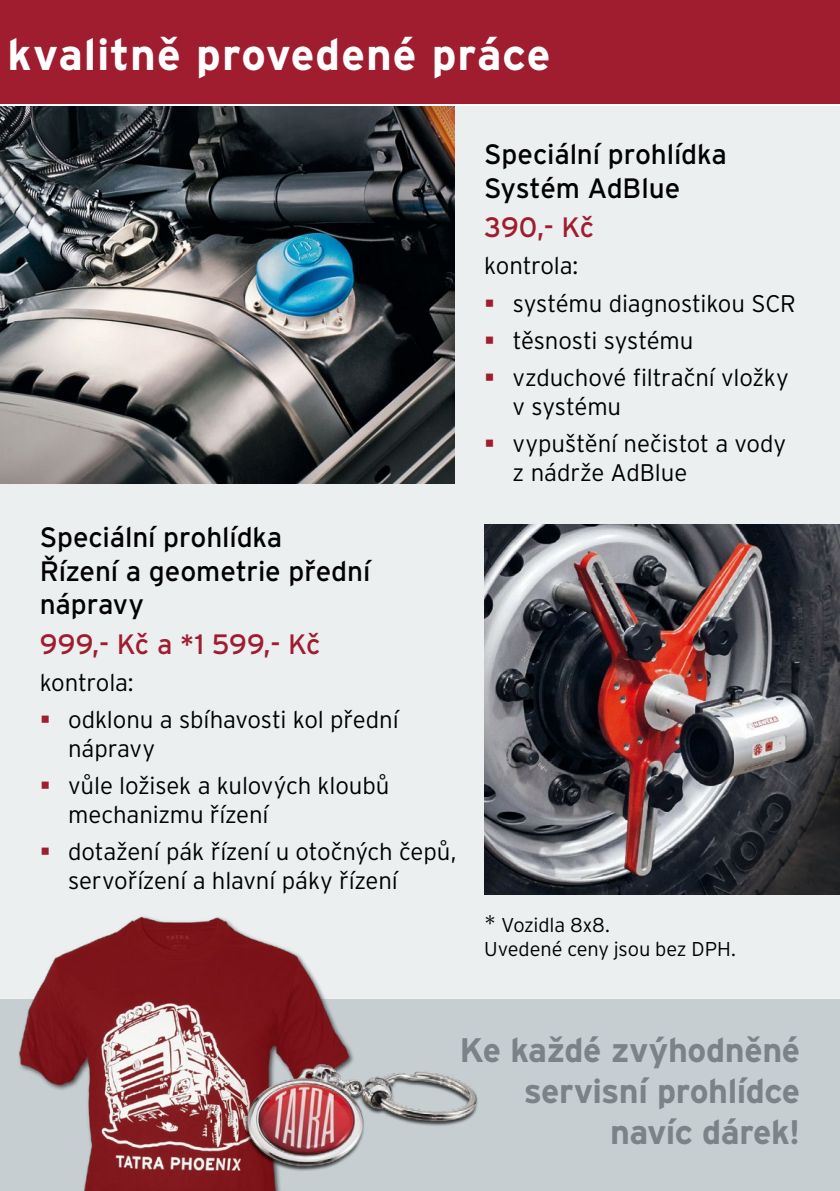
<style>
.page{position:relative;width:840px;height:1191px;background:#fff}
.page>*{position:absolute;margin:0;border:0;box-sizing:border-box;transform-origin:0 0}
.t1{font:700 44px "Interstate CE";letter-spacing:.025em;color:#fff}
.t2{font:700 34px/40.8px "Interstate CE";letter-spacing:-.015em;color:#7c8388;text-align:right}
.t3{font:28px/33.6px "Interstate CE";letter-spacing:-.005em;color:#000}
.t4{font:28px "Interstate CE";letter-spacing:-.015em;color:#9f1d2f}
.t5{font:300 24px/37.2px "Interstate CE";letter-spacing:-.005em;color:#000}
.t6{font:300 20px/24px "Interstate CE";letter-spacing:-.005em;color:#000}
.s1{font-size:24px}
</style>
<div class="page">
<div style="left:0;top:0;width:839px;height:1191px;background:#c7ced2"></div>
<div style="left:0;top:0;width:839px;height:998px;background:#eceff0"></div>
<div style="left:0;top:0;width:839px;height:104px;background:#9f1d2f"></div>
<img style="left:0;top:105px;width:454px;height:378px">
<img style="left:484px;top:524px;width:355px;height:370px">
<img style="left:11px;top:916px;width:345px;height:275px">
<hr style="left:0;top:104px;width:839px;height:1px;background:#fff">
<img style="left:241px;top:1056px;width:237px;height:115px">
<h1 class="t1" style="left:7px;top:25px;width:544px">kvalitně provedené práce</h1>
<p class="t3" style="left:40px;top:520px;width:332px">Speciální prohlídka<br>Řízení a geometrie přední nápravy</p>
<p class="t4" style="left:40px;top:625px;width:282px">999,- Kč a *1 599,- Kč</p>
<p class="t5" style="left:68px;top:663px;width:332px;text-indent:-28px">kontrola:<br>odklonu a sbíhavosti kol přední</p>
<p class="t5" style="left:68px;top:729px;width:323px">nápravy<br>vůle ložisek a kulových kloubů</p>
<p class="t5" style="left:68px;top:795px;width:390px">mechanizmu řízení<br>dotažení pák řízení u otočných čepů,</p>
<p class="t5" style="left:68px;top:861px;width:331px">servořízení a hlavní páky řízení</p>
<p class="t3" style="left:484px;top:138px;width:244px">Speciální prohlídka<br>Systém AdBlue</p>
<p class="t4" style="left:484px;top:209px;width:111px">390,- Kč</p>
<p class="t5" style="left:512px;top:247px;width:284px;text-indent:-28px">kontrola:<br>systému diagnostikou SCR těsnosti systému vzduchové filtrační vložky</p>
<p class="t5" style="left:512px;top:387px;width:275px">v systému<br>vypuštění nečistot a vody</p>
<p class="t5" style="left:512px;top:454px;width:176px">z nádrže AdBlue</p>
<p class="t6" style="left:484px;top:913px;width:253px"><span class="s1">*</span> Vozidla 8x8.<br>Uvedené ceny jsou bez DPH.</p>
<h2 class="t2" style="left:459px;top:1029px;width:342px">Ke každé zvýhodněné servisní prohlídce navíc dárek!</h2>
</div>
